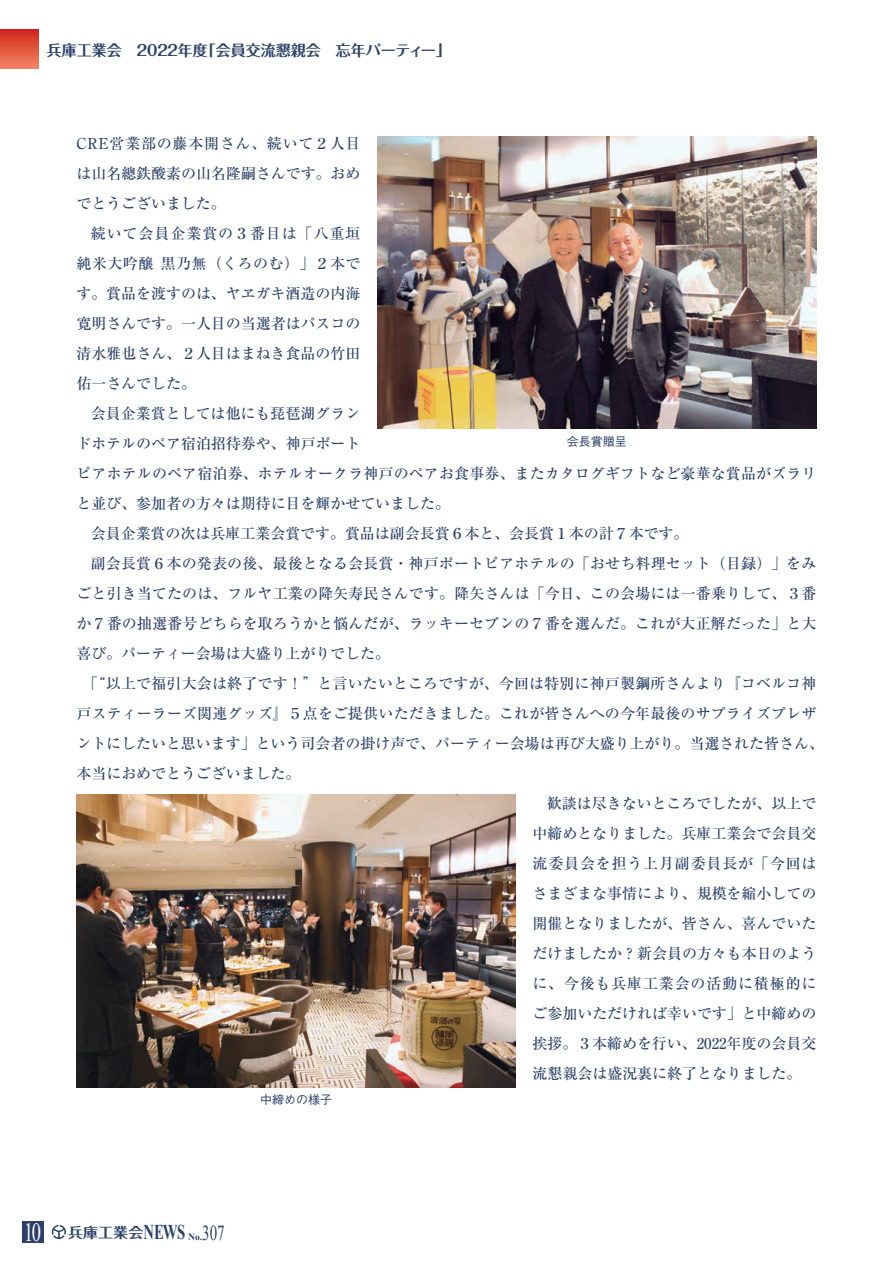
<style>
.page{position:relative;width:893px;height:1263px;background:#fff}
.page>*{position:absolute;margin:0;border:0;box-sizing:border-box;transform-origin:0 0}
.t1{font:21.3px "Times New Roman";color:#2b4169;scale:.7 1}
.t2{font:500 15px/30px "Ryumin Pro";color:#2b4169;text-align:justify}
.t3{font:500 15px "Ryumin Pro";letter-spacing:.055em;color:#2b4169}
.t4{font:700 15px "Folk Pro";color:#2b4169}
.t5{font:700 14.25px "Folk Pro";color:#2b4169;scale:1.05 1}
.t6{font:500 12px "Gothic BBB Pr 6";color:#2b4169}
.s1{font-family:"Times New Roman";font-weight:400;font-size:26.25px;color:#fff}
.s2{font-family:"Times New Roman";font-size:21px}
</style>
<div class="page">
<div style="left:0;top:30px;width:38px;height:38px;background:linear-gradient(to bottom,#d0271c,#f3815f)"></div>
<img style="left:377px;top:136px;width:439px;height:293px">
<img style="left:77px;top:795px;width:438px;height:292px">
<div style="left:22px;top:1221px;width:21px;height:21px;background:#2b4169"></div>
<svg style="left:52px;top:1225px;width:14px;height:14px"></svg>
<p class="t4" style="left:47px;top:37px;width:405px">兵庫工業会　2022年度「会員交流懇親会　忘年パーティー」</p>
<p class="t2" style="left:76px;top:128px;width:285px">CRE営業部の藤本開さん、続いて２人目は山名總鉄酸素の山名隆嗣さんです。おめでとうございました。</p>
<p class="t2" style="left:77px;top:218px;width:285px;text-indent:14px">続いて会員企業賞の３番目は「八重垣純米大吟醸黒乃無（くろのむ）」２本です。賞品を渡すのは、ヤヱガキ酒造の内海寛明さんです。一人目の当選者はパスコの清水雅也さん、２人目はまねき食品の竹田佑一さんでした。</p>
<p class="t2" style="left:91px;top:398px;width:271px">会員企業賞としては他にも琵琶湖グラン</p>
<p class="t2" style="left:76px;top:428px;width:286px">ドホテルのペア宿泊招待券や、神戸ポート</p>
<p class="t2" style="left:76px;top:458px;width:741px">ピアホテルのペア宿泊券、ホテルオークラ神戸のペアお食事券、またカタログギフトなど豪華な賞品がズラリ</p>
<p class="t2" style="left:76px;top:488px;width:375px">と並び、参加者の方々は期待に目を輝かせていました。</p>
<p class="t2" style="left:91px;top:518px;width:599px">会員企業賞の次は兵庫工業会賞です。賞品は副会長賞６本と、会長賞１本の計７本です。</p>
<p class="t2" style="left:91px;top:548px;width:727px">副会長賞６本の発表の後、最後となる会長賞・神戸ポートピアホテルの「おせち料理セット（目録）」をみ</p>
<p class="t2" style="left:76px;top:578px;width:741px">ごと引き当てたのは、フルヤ工業の降矢寿民さんです。降矢さんは「今日、この会場には一番乗りして、３番</p>
<p class="t2" style="left:77px;top:608px;width:741px">か７番の抽選番号どちらを取ろうかと悩んだが、ラッキーセブンの７番を選んだ。これが大正解だった」と大</p>
<p class="t2" style="left:77px;top:638px;width:315px">喜び。パーティー会場は大盛り上がりでした。</p>
<p class="t2" style="left:83px;top:668px;width:735px">「“以上で福引大会は終了です！”と言いたいところですが、今回は特別に神戸製鋼所さんより『コベルコ神</p>
<p class="t2" style="left:77px;top:698px;width:741px">戸スティーラーズ関連グッズ』５点をご提供いただきました。これが皆さんへの今年最後のサプライズプレザ</p>
<p class="t2" style="left:76px;top:728px;width:749px">ントにしたいと思います」という司会者の掛け声で、パーティー会場は再び大盛り上がり。当選された皆さん、</p>
<p class="t2" style="left:77px;top:758px;width:225px">本当におめでとうございました。</p>
<p class="t2" style="left:547px;top:788px;width:271px">歓談は尽きないところでしたが、以上で</p>
<p class="t2" style="left:532px;top:818px;width:285px">中締めとなりました。兵庫工業会で会員交</p>
<p class="t3" style="left:532px;top:852px;width:285px">流委員会を担う上月副委員長が「今回は</p>
<p class="t2" style="left:532px;top:878px;width:285px">さまざまな事情により、規模を縮小しての</p>
<p class="t2" style="left:532px;top:908px;width:285px">開催となりましたが、皆さん、喜んでいた</p>
<p class="t2" style="left:532px;top:938px;width:286px">だけましたか？新会員の方々も本日のよう</p>
<p class="t3" style="left:532px;top:972px;width:285px">に、今後も兵庫工業会の活動に積極的に</p>
<p class="t2" style="left:532px;top:998px;width:285px">ご参加いただければ幸いです」と中締めの</p>
<p class="t2" style="left:532px;top:1028px;width:285px">挨拶。３本締めを行い、2022年度の会員交</p>
<p class="t2" style="left:532px;top:1058px;width:270px">流懇親会は盛況裏に終了となりました。</p>
<p class="t6" style="left:567px;top:431px;width:61px">会長賞贈呈</p>
<p class="t6" style="left:260px;top:1090px;width:73px">中締めの様子</p>
<p class="t5" style="left:24px;top:1220px;width:171px"><span class="s1">10</span> 兵庫工業会<span class="s2">NEWS</span> <sub>No.</sub></p>
<h1 class="t1" style="left:202px;top:1217px;width:33px">307</h1>
</div>
